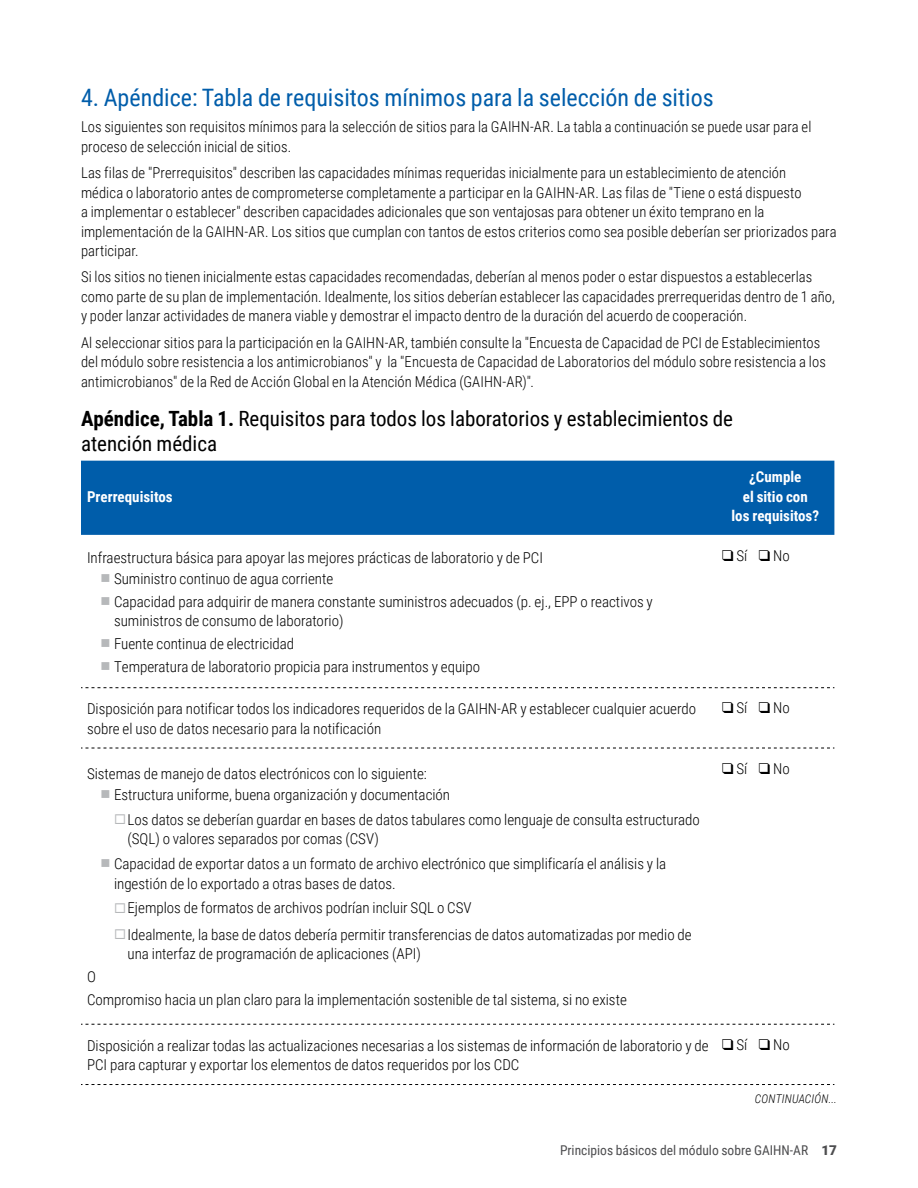
<style>
.page{position:relative;width:918px;height:1188px;background:#fff}
.page>*{position:absolute;margin:0;border:0;box-sizing:border-box;transform-origin:0 0}
.t1{font:24px "Roboto Condensed";color:#005daa}
.H3_Table_Appendix{font:21px/25.5px "Roboto Condensed";color:#000}
.TD{font:300 15px/19.5px "Roboto Condensed";color:#000}
.TH_col{font:700 15px/19.5px "Roboto Condensed";color:#fff;text-align:center}
.t2{font:13.5px "Roboto Condensed";color:#4d4d4f}
.t3{font:italic 300 12px "Roboto Condensed";letter-spacing:.015em;color:#000}
.s1{font-weight:700}
.s2{font-family:"Arial Unicode MS";font-weight:400}
.s3{font-family:"Roboto";font-weight:900}
</style>
<div class="page">
<div style="left:81px;top:461px;width:753px;height:74px;background:#005daa"></div>
<svg style="left:81px;top:687px;width:753px;height:1px"></svg>
<svg style="left:81px;top:748px;width:753px;height:1px"></svg>
<svg style="left:81px;top:1024px;width:753px;height:1px"></svg>
<svg style="left:81px;top:1084px;width:753px;height:1px"></svg>
<h2 class="t1" style="left:81px;top:81px;width:634px">4. Apéndice: Tabla de requisitos mínimos para la selección de sitios</h2>
<p class="TD" style="left:81px;top:117px;width:732px">Los siguientes son requisitos mínimos para la selección de sitios para la GAIHN-AR. La tabla a continuación se puede usar para el proceso de selección inicial de sitios.</p>
<p class="TD" style="left:81px;top:163px;width:757px">Las filas de "Prerrequisitos" describen las capacidades mínimas requeridas inicialmente para un establecimiento de atención<br>médica o laboratorio antes de comprometerse completamente a participar en la GAIHN-AR. Las filas de "Tiene o está dispuesto<br>a implementar o establecer" describen capacidades adicionales que son ventajosas para obtener un éxito temprano en la implementación de la GAIHN-AR. Los sitios que cumplan con tantos de estos criterios como sea posible deberían ser priorizados para participar.</p>
<p class="TD" style="left:81px;top:267px;width:755px">Si los sitios no tienen inicialmente estas capacidades recomendadas, deberían al menos poder o estar dispuestos a establecerlas como parte de su plan de implementación. Idealmente, los sitios deberían establecer las capacidades prerrequeridas dentro de 1 año, y poder lanzar actividades de manera viable y demostrar el impacto dentro de la duración del acuerdo de cooperación.</p>
<p class="TD" style="left:81px;top:332px;width:746px">Al seleccionar sitios para la participación en la GAIHN-AR, también consulte la "Encuesta de Capacidad de PCI de Establecimientos del módulo sobre resistencia a los antimicrobianos" y la "Encuesta de Capacidad de Laboratorios del módulo sobre resistencia a los antimicrobianos" de la Red de Acción Global en la Atención Médica (GAIHN-AR)".</p>
<h3 class="H3_Table_Appendix" style="left:81px;top:405px;width:653px"><span class="s1">Apéndice, Tabla 1.</span> Requisitos para todos los laboratorios y establecimientos de atención médica</h3>
<p class="TH_col" style="left:87px;top:486px;width:87px">Prerrequisitos</p>
<p class="TH_col" style="left:731px;top:467px;width:89px">¿Cumple<br>el sitio con<br>los requisitos?</p>
<p class="TD" style="left:87px;top:547px;width:458px">Infraestructura básica para apoyar las mejores prácticas de laboratorio y de PCI</p>
<p class="TD" style="left:114px;top:568px;width:221px">Suministro continuo de agua corriente</p>
<p class="TD" style="left:114px;top:591px;width:540px">Capacidad para adquirir de manera constante suministros adecuados (p. ej., EPP o reactivos y suministros de consumo de laboratorio)</p>
<p class="TD" style="left:114px;top:634px;width:182px">Fuente continua de electricidad</p>
<p class="TD" style="left:114px;top:657px;width:368px">Temperatura de laboratorio propicia para instrumentos y equipo</p>
<p class="TD" style="left:722px;top:545px;width:69px"><span class="s2">❑</span> Sí <span class="s2">❑</span> No</p>
<p class="TD" style="left:87px;top:699px;width:611px">Disposición para notificar todos los indicadores requeridos de la GAIHN-AR y establecer cualquier acuerdo sobre el uso de datos necesario para la notificación</p>
<p class="TD" style="left:722px;top:698px;width:69px"><span class="s2">❑</span> Sí <span class="s2">❑</span> No</p>
<p class="TD" style="left:87px;top:763px;width:341px">Sistemas de manejo de datos electrónicos con lo siguiente:</p>
<p class="TD" style="left:114px;top:785px;width:338px">Estructura uniforme, buena organización y documentación</p>
<p class="TD" style="left:128px;top:809px;width:574px">Los datos se deberían guardar en bases de datos tabulares como lenguaje de consulta estructurado (SQL) o valores separados por comas (CSV)</p>
<p class="TD" style="left:114px;top:854px;width:554px">Capacidad de exportar datos a un formato de archivo electrónico que simplificaría el análisis y la ingestión de lo exportado a otras bases de datos.</p>
<p class="TD" style="left:128px;top:898px;width:346px">Ejemplos de formatos de archivos podrían incluir SQL o CSV</p>
<p class="TD" style="left:128px;top:924px;width:566px">Idealmente, la base de datos debería permitir transferencias de datos automatizadas por medio de una interfaz de programación de aplicaciones (API)</p>
<p class="TD" style="left:87px;top:967px;width:10px">O</p>
<p class="TD" style="left:87px;top:990px;width:541px">Compromiso hacia un plan claro para la implementación sostenible de tal sistema, si no existe</p>
<p class="TD" style="left:722px;top:758px;width:69px"><span class="s2">❑</span> Sí <span class="s2">❑</span> No</p>
<p class="TD" style="left:87px;top:1035px;width:623px">Disposición a realizar todas las actualizaciones necesarias a los sistemas de información de laboratorio y de<br>PCI para capturar y exportar los elementos de datos requeridos por los CDC</p>
<p class="TD" style="left:722px;top:1034px;width:69px"><span class="s2">❑</span> Sí <span class="s2">❑</span> No</p>
<p class="t3" style="left:755px;top:1091px;width:84px">CONTINUACIÓN...</p>
<p class="t2" style="left:560px;top:1141px;width:278px">Principios básicos del módulo sobre GAIHN-AR <span class="s3">17</span></p>
</div>
